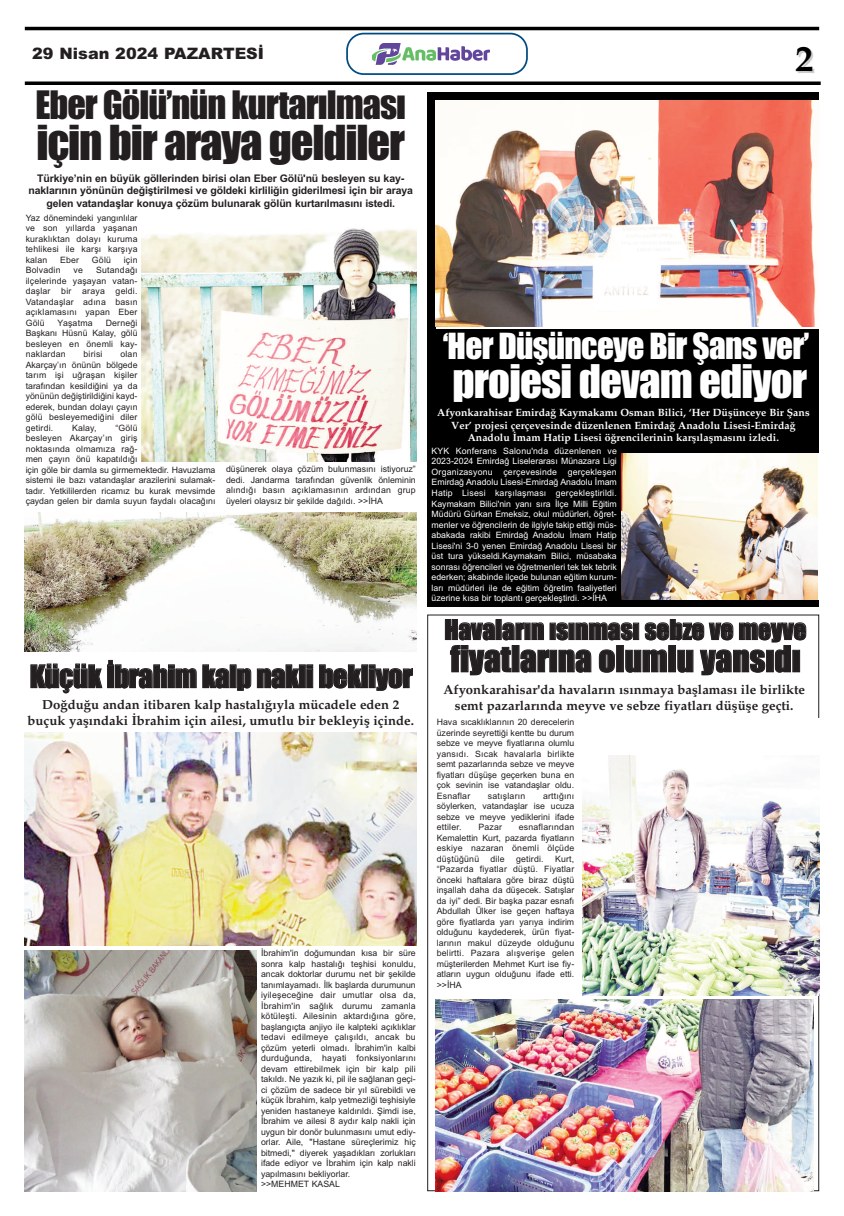
<style>
.page{position:relative;width:844px;height:1216px;background:#fff}
.page>*{position:absolute;margin:0;border:0;box-sizing:border-box;transform-origin:0 0}
.t1{font:44.54px "Impact";letter-spacing:-.025em;color:#231f20}
.t2{font:42.88px "Impact";letter-spacing:-.02em;color:#fff}
.t3{font:700 36.57px "Palatino";color:#000}
.t4{font:36.23px "Impact";letter-spacing:-.025em;color:#231f20}
.t5{font:33.25px "Impact";letter-spacing:-.02em;color:#fff}
.t6{font:33.25px "Impact";color:#231f20}
.t7{font:28.88px "Impact";letter-spacing:-.015em;color:#231f20}
.t8{font:25.38px "Impact";color:#231f20}
.t9{font:900 15.75px "Arial";color:#231f20}
.t10{font:700 13.12px/15.9px "Palatino";color:#231f20;text-align:center}
.t11{font:700 10.5px/12.6px "Arial";letter-spacing:-.01em;color:#231f20;text-align:center}
.t12{font:700 10.5px/12.7px "Palatino";color:#fff;text-align:center}
.t13{font:8.75px/10.5px "Arial";color:#231f20;text-align:justify}
.t14{font:8.75px/10.5px "Arial";color:#fff;text-align:justify}
.t15{font:8.75px "Arial";letter-spacing:.02em;color:#231f20}
</style>
<div class="page">
<hr style="left:25px;top:27px;width:794px;height:3px;background:#000">
<svg style="left:25px;top:81px;width:795px;height:4px;background:#1f1f1f"></svg>
<svg style="left:346px;top:33px;width:181px;height:42px"></svg>
<img style="left:373px;top:41px;width:116px;height:26px">
<img style="left:142px;top:228px;width:274px;height:233px">
<img style="left:25px;top:512px;width:391px;height:139px">
<div style="left:427px;top:92px;width:392px;height:514px;background:#000"></div>
<img style="left:621px;top:453px;width:196px;height:146px">
<img style="left:436px;top:100px;width:383px;height:226px">
<img style="left:25px;top:732px;width:391px;height:213px">
<img style="left:25px;top:950px;width:231px;height:241px">
<img style="left:582px;top:755px;width:237px;height:240px">
<img style="left:435px;top:999px;width:378px;height:192px">
<h3 class="t9" style="left:32px;top:44px;width:233px">29 Nisan 2024 PAZARTESİ</h3>
<h3 class="t3" style="left:795px;top:37px;width:20px">2</h3>
<h3 class="t4" style="left:35px;top:86px;width:372px">Eber Gölü’nün kurtarılması</h3>
<h1 class="t1" style="left:36px;top:119px;width:370px">için bir araya geldiler</h1>
<p class="t11" style="left:29px;top:172px;width:386px">Türkiye’nin en büyük göllerinden birisi olan Eber Gölü'nü besleyen su kay&shy;naklarının yönünün değiştirilmesi ve göldeki kirliliğin giderilmesi için bir araya gelen vatandaşlar konuya çözüm bulunarak gölün kurtarılmasını istedi.</p>
<p class="t13" style="left:26px;top:212px;width:113px">Yaz dönemindeki yangınlılar ve son yıllarda yaşanan kuraklıktan dolayı kuruma tehlikesi ile karşı karşıya kalan</p>
<p class="t13" style="left:60px;top:254px;width:21px">Eber</p>
<p class="t13" style="left:92px;top:254px;width:21px">Gölü</p>
<p class="t13" style="left:124px;top:254px;width:15px">için</p>
<p class="t13" style="left:26px;top:265px;width:113px;text-indent:70px">Sutandağı ilçelerinde yaşayan vatan&shy;daşlar bir araya geldi.<br>Vatandaşlar adına basın açıklamasını yapan Eber Gölü</p>
<p class="t15" style="left:26px;top:265px;width:36px">Bolvadin</p>
<p class="t13" style="left:74px;top:265px;width:11px">ve</p>
<p class="t13" style="left:26px;top:317px;width:113px;text-indent:80px">Derneği Başkanı Hüsnü Kalay, gölü besleyen en önemli kay&shy;naklardan</p>
<p class="t15" style="left:58px;top:317px;width:37px">Yaşatma</p>
<p class="t13" style="left:26px;top:349px;width:113px;text-indent:95px">olan Akarçay’ın önünün bölgede tarım işi uğraşan kişiler tarafından kesildiğini ya da yönünün değiştirildiğini kayd&shy;ederek, bundan dolayı çayın gölü besleyemediğini diler getirdi.</p>
<p class="t13" style="left:84px;top:349px;width:20px">birisi</p>
<p class="t13" style="left:26px;top:422px;width:191px;text-align:left;text-indent:90px">“Gölü<br>besleyen Akarçay’ın giriş<br>noktasında olmamıza rağ-<br>men çayın önü kapatıldığı<br>için göle bir damla su girmemektedir. Havuzlama sistemi ile bazı vatandaşlar arazilerini sulamak&shy;tadır. Yetkililerden ricamız bu kurak mevsimde çaydan gelen bir damla suyun faydalı olacağını</p>
<p class="t13" style="left:72px;top:422px;width:26px">Kalay,</p>
<p class="t13" style="left:226px;top:464px;width:191px">düşünerek olaya çözüm bulunmasını istiyoruz” dedi. Jandarma tarafından güvenlik önleminin alındığı basın açıklamasının ardından grup üyeleri olaysız bir şekilde dağıldı. &gt;&gt;İHA</p>
<h3 class="t7" style="left:30px;top:660px;width:384px">Küçük İbrahim kalp nakli bekliyor</h3>
<h3 class="t10" style="left:28px;top:696px;width:388px">Doğduğu andan itibaren kalp hastalığıyla mücadele eden 2 buçuk yaşındaki İbrahim için ailesi, umutlu bir bekleyiş içinde.</h3>
<p class="t13" style="left:261px;top:947px;width:156px;text-align:left">İbrahim'in doğumundan kısa bir süre sonra kalp hastalığı teşhisi konuldu, ancak doktorlar durumu net bir şekilde tanımlayamadı. İlk başlarda durumunun iyileşeceğine dair umutlar olsa da, İbrahim'in sağlık durumu zamanla kötüleşti. Ailesinin aktardığına göre, başlangıçta anjiyo ile kalpteki açıklıklar tedavi edilmeye çalışıldı, ancak bu çözüm yeterli olmadı. İbrahim'in kalbi durduğunda, hayati fonksiyonlarını devam ettirebilmek için bir kalp pili takıldı. Ne yazık ki, pil ile sağlanan geçi&shy;ci çözüm de sadece bir yıl sürebildi ve küçük İbrahim, kalp yetmezliği teşhisiyle yeniden hastaneye kaldırıldı. Şimdi ise, İbrahim ve ailesi 8 aydır kalp nakli için uygun bir donör bulunmasını umut ediy&shy;orlar. Aile, "Hastane süreçlerimiz hiç bitmedi," diyerek yaşadıkları zorlukları ifade ediyor ve İbrahim için kalp nakli yapılmasını bekliyorlar.<br>&gt;&gt;MEHMET KASAL</p>
<h3 class="t5" style="left:442px;top:328px;width:368px">‘Her Düşünceye Bir Şans ver’</h3>
<h2 class="t2" style="left:452px;top:358px;width:356px">projesi devam ediyor</h2>
<p class="t12" style="left:437px;top:406px;width:374px">Afyonkarahisar Emirdağ Kaymakamı Osman Bilici, ‘Her Düşünceye Bir Şans<br>Ver’ projesi çerçevesinde düzenlenen Emirdağ Anadolu Lisesi-Emirdağ<br>Anadolu İmam Hatip Lisesi öğrencilerinin karşılaşmasını izledi.</p>
<p class="t14" style="left:431px;top:445px;width:187px">KYK Konferans Salonu'nda düzenlenen ve 2023-2024 Emirdağ Liselerarası Münazara Ligi Organizasyonu çerçevesinde gerçekleşen Emirdağ Anadolu Lisesi-Emirdağ Anadolu İmam Hatip Lisesi karşılaşması gerçekleştirildi.<br>Kaymakam Bilici'nin yanı sıra İlçe Milli Eğitim Müdürü Gürkan Emeksiz, okul müdürleri, öğret&shy;menler ve öğrencilerin de ilgiyle takip ettiği müs&shy;abakada rakibi Emirdağ Anadolu İmam Hatip Lisesi'ni 3-0 yenen Emirdağ Anadolu Lisesi bir üst tura yükseldi.Kaymakam Bilici, müsabaka sonrası öğrencileri ve öğretmenleri tek tek tebrik ederken; akabinde ilçede bulunan eğitim kurum&shy;ları müdürleri ile de eğitim öğretim faaliyetleri üzerine kısa bir toplantı gerçekleştirdi. &gt;&gt;İHA</p>
<h3 class="t8" style="left:444px;top:616px;width:363px">Havaların ısınması sebze ve meyve</h3>
<h3 class="t6" style="left:450px;top:641px;width:352px">fiyatlarına olumlu yansıdı</h3>
<h3 class="t10" style="left:443px;top:681px;width:363px">Afyonkarahisar'da havaların ısınmaya başlaması ile birlikte semt pazarlarında meyve ve sebze fiyatları düşüşe geçti.</h3>
<p class="t13" style="left:436px;top:716px;width:139px">Hava sıcaklıklarının 20 derecelerin üzerinde seyrettiği kentte bu durum sebze ve meyve fiyatlarına olumlu yansıdı. Sıcak havalarla birlikte semt pazarlarında sebze ve meyve fiyatları düşüşe geçerken buna en çok sevinin ise vatandaşlar oldu.<br>Esnaflar</p>
<p class="t15" style="left:488px;top:790px;width:39px">satışların</p>
<p class="t13" style="left:436px;top:790px;width:139px;text-indent:106px">arttığını söylerken, vatandaşlar ise ucuza sebze ve meyve yediklerini ifade ettiler.</p>
<p class="t13" style="left:436px;top:821px;width:139px;text-indent:82px">esnaflarından Kemalettin Kurt, pazarda fiyatların eskiye nazaran önemli ölçüde düştüğünü</p>
<p class="t13" style="left:478px;top:821px;width:25px">Pazar</p>
<p class="t13" style="left:436px;top:853px;width:139px;text-indent:118px">Kurt, “Pazarda fiyatlar düştü. Fiyatlar önceki haftalara göre biraz düştü inşallah daha da düşecek. Satışlar da iyi” dedi. Bir başka pazar esnafı Abdullah Ülker ise geçen haftaya göre fiyatlarda yarı yarıya indirim olduğunu kaydederek, ürün fiyat&shy;larının makul düzeyde olduğunu belirtti. Pazara alışverişe gelen müşterilerden Mehmet Kurt ise fiy&shy;atların uygun olduğunu ifade etti. &gt;&gt;İHA</p>
<p class="t13" style="left:490px;top:853px;width:16px">dile</p>
<p class="t15" style="left:516px;top:853px;width:29px">getirdi.</p>
</div>
